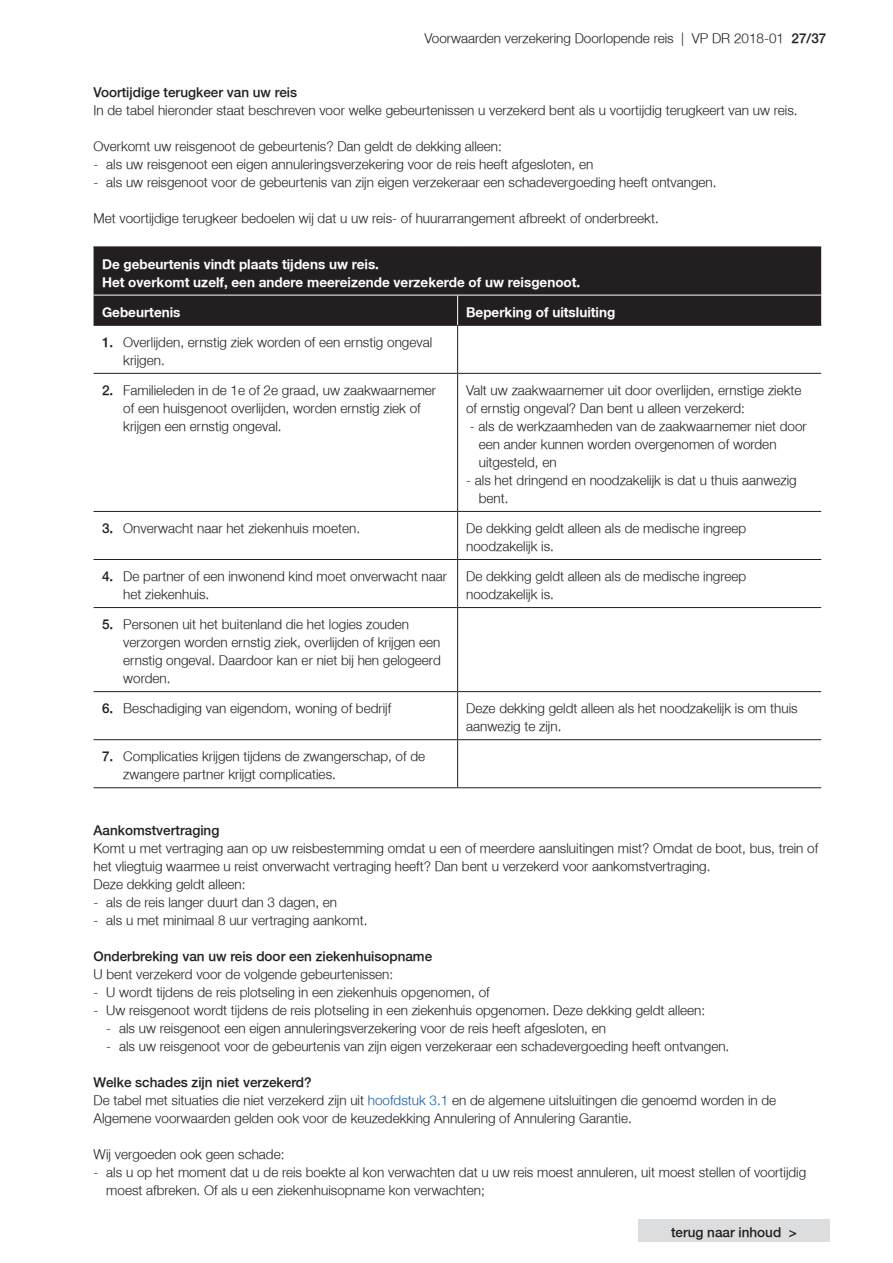
<style>
.page{position:relative;width:893px;height:1263px;background:#fff}
.page>*{position:absolute;margin:0;border:0;box-sizing:border-box;transform-origin:0 0}
.t1{font:300 13.5px/18px "Fortis Helvetica";color:#231f20}
.t2{font:700 13.5px/18px "Fortis Helvetica";color:#fff}
.t3{font:300 13.5px "Fortis Helvetica";color:#231f20}
.s1{font-style:inherit}
.s2{color:#175d9e}
</style>
<div class="page">
<div style="left:638px;top:1219px;width:192px;height:23px;background:#dcdddf"></div>
<div style="left:94px;top:248px;width:727px;height:77px;background:#231f20"></div>
<hr style="left:94px;top:247px;width:364px;height:1px;background:#231f20">
<hr style="left:458px;top:247px;width:363px;height:1px;background:#231f20">
<hr style="left:94px;top:325px;width:364px;height:1px;background:#231f20">
<hr style="left:458px;top:325px;width:363px;height:1px;background:#231f20">
<hr style="left:457px;top:326px;width:1px;height:47px;background:#231f20">
<hr style="left:94px;top:373px;width:364px;height:1px;background:#231f20">
<hr style="left:458px;top:373px;width:363px;height:1px;background:#231f20">
<hr style="left:457px;top:374px;width:1px;height:137px;background:#231f20">
<hr style="left:94px;top:511px;width:364px;height:1px;background:#231f20">
<hr style="left:458px;top:511px;width:363px;height:1px;background:#231f20">
<hr style="left:457px;top:512px;width:1px;height:47px;background:#231f20">
<hr style="left:94px;top:559px;width:364px;height:1px;background:#231f20">
<hr style="left:458px;top:559px;width:363px;height:1px;background:#231f20">
<hr style="left:457px;top:560px;width:1px;height:47px;background:#231f20">
<hr style="left:94px;top:607px;width:364px;height:1px;background:#231f20">
<hr style="left:458px;top:607px;width:363px;height:1px;background:#231f20">
<hr style="left:457px;top:608px;width:1px;height:83px;background:#231f20">
<hr style="left:94px;top:691px;width:364px;height:1px;background:#231f20">
<hr style="left:458px;top:691px;width:363px;height:1px;background:#231f20">
<hr style="left:457px;top:692px;width:1px;height:47px;background:#231f20">
<hr style="left:94px;top:739px;width:364px;height:1px;background:#231f20">
<hr style="left:458px;top:739px;width:363px;height:1px;background:#231f20">
<hr style="left:457px;top:740px;width:1px;height:47px;background:#231f20">
<hr style="left:94px;top:787px;width:364px;height:1px;background:#231f20">
<hr style="left:458px;top:787px;width:363px;height:1px;background:#231f20">
<hr style="left:94px;top:295px;width:364px;height:1px;background:#fff">
<hr style="left:458px;top:295px;width:363px;height:1px;background:#fff">
<hr style="left:457px;top:295px;width:1px;height:30px;background:#fff">
<p class="t1" style="left:425px;top:29px;width:403px">Voorwaarden verzekering Doorlopende reis | VP DR 2018-01 <span class="s1">27/37</span></p>
<p class="t3" style="left:94px;top:84px;width:205px">Voortijdige terugkeer van uw reis</p>
<p class="t1" style="left:94px;top:101px;width:705px">In de tabel hieronder staat beschreven voor welke gebeurtenissen u verzekerd bent als u voortijdig terugkeert van uw reis.</p>
<p class="t1" style="left:94px;top:137px;width:410px">Overkomt uw reisgenoot de gebeurtenis? Dan geldt de dekking alleen:</p>
<p class="t1" style="left:94px;top:155px;width:501px">- als uw reisgenoot een eigen annuleringsverzekering voor de reis heeft afgesloten, en</p>
<p class="t1" style="left:94px;top:173px;width:624px">- als uw reisgenoot voor de gebeurtenis van zijn eigen verzekeraar een schadevergoeding heeft ontvangen.</p>
<p class="t1" style="left:94px;top:209px;width:567px">Met voortijdige terugkeer bedoelen wij dat u uw reis- of huurarrangement afbreekt of onderbreekt.</p>
<p class="t2" style="left:102px;top:255px;width:480px">De gebeurtenis vindt plaats tijdens uw reis.<br>Het overkomt uzelf, een andere meereizende verzekerde of uw reisgenoot.</p>
<p class="t2" style="left:102px;top:304px;width:80px">Gebeurtenis</p>
<p class="t2" style="left:466px;top:304px;width:151px">Beperking of uitsluiting</p>
<p class="t1" style="left:123px;top:333px;width:310px;text-indent:-21px"><span class="s1">1.</span> Overlijden, ernstig ziek worden of een ernstig ongeval krijgen.</p>
<p class="t1" style="left:123px;top:381px;width:314px;text-indent:-21px"><span class="s1">2.</span> Familieleden in de 1e of 2e graad, uw zaakwaarnemer of een huisgenoot overlijden, worden ernstig ziek of krijgen een ernstig ongeval.</p>
<p class="t1" style="left:466px;top:381px;width:337px">Valt uw zaakwaarnemer uit door overlijden, ernstige ziekte of ernstig ongeval? Dan bent u alleen verzekerd:</p>
<p class="t1" style="left:479px;top:417px;width:329px;text-indent:-9px">- als de werkzaamheden van de zaakwaarnemer niet door een ander kunnen worden overgenomen of worden uitgesteld, en</p>
<p class="t1" style="left:479px;top:471px;width:319px;text-indent:-13px">- als het dringend en noodzakelijk is dat u thuis aanwezig bent.</p>
<p class="t1" style="left:102px;top:519px;width:260px"><span class="s1">3.</span> Onverwacht naar het ziekenhuis moeten.</p>
<p class="t1" style="left:466px;top:519px;width:282px">De dekking geldt alleen als de medische ingreep noodzakelijk is.</p>
<p class="t1" style="left:123px;top:567px;width:325px;text-indent:-21px"><span class="s1">4.</span> De partner of een inwonend kind moet onverwacht naar het ziekenhuis.</p>
<p class="t1" style="left:466px;top:567px;width:282px">De dekking geldt alleen als de medische ingreep noodzakelijk is.</p>
<p class="t1" style="left:123px;top:615px;width:319px;text-indent:-21px"><span class="s1">5.</span> Personen uit het buitenland die het logies zouden verzorgen worden ernstig ziek, overlijden of krijgen een ernstig ongeval. Daardoor kan er niet bij hen gelogeerd worden.</p>
<p class="t1" style="left:102px;top:699px;width:291px"><span class="s1">6.</span> Beschadiging van eigendom, woning of bedrijf</p>
<p class="t1" style="left:466px;top:699px;width:333px">Deze dekking geldt alleen als het noodzakelijk is om thuis aanwezig te zijn.</p>
<p class="t1" style="left:123px;top:748px;width:303px;text-indent:-21px"><span class="s1">7.</span> Complicaties krijgen tijdens de zwangerschap, of de zwangere partner krijgt complicaties.</p>
<p class="t3" style="left:94px;top:822px;width:127px">Aankomstvertraging</p>
<p class="t1" style="left:94px;top:839px;width:726px">Komt u met vertraging aan op uw reisbestemming omdat u een of meerdere aansluitingen mist? Omdat de boot, bus, trein of het vliegtuig waarmee u reist onverwacht vertraging heeft? Dan bent u verzekerd voor aankomstvertraging.<br>Deze dekking geldt alleen:</p>
<p class="t1" style="left:94px;top:893px;width:245px">- als de reis langer duurt dan 3 dagen, en</p>
<p class="t1" style="left:94px;top:911px;width:276px">- als u met minimaal 8 uur vertraging aankomt.</p>
<p class="t3" style="left:94px;top:948px;width:340px">Onderbreking van uw reis door een ziekenhuisopname</p>
<p class="t1" style="left:94px;top:965px;width:301px">U bent verzekerd voor de volgende gebeurtenissen:</p>
<p class="t1" style="left:94px;top:983px;width:398px">- U wordt tijdens de reis plotseling in een ziekenhuis opgenomen, of</p>
<p class="t1" style="left:94px;top:1001px;width:613px">- Uw reisgenoot wordt tijdens de reis plotseling in een ziekenhuis opgenomen. Deze dekking geldt alleen:</p>
<p class="t1" style="left:106px;top:1019px;width:501px">- als uw reisgenoot een eigen annuleringsverzekering voor de reis heeft afgesloten, en</p>
<p class="t1" style="left:106px;top:1037px;width:624px">- als uw reisgenoot voor de gebeurtenis van zijn eigen verzekeraar een schadevergoeding heeft ontvangen.</p>
<p class="t1" style="left:94px;top:1073px;width:684px"><span class="s1">Welke schades zijn niet verzekerd?<br></span>De tabel met situaties die niet verzekerd zijn uit <span class="s2">hoofdstuk 3.1</span> en de algemene uitsluitingen die genoemd worden in de<br>Algemene voorwaarden gelden ook voor de keuzedekking Annulering of Annulering Garantie.</p>
<p class="t1" style="left:94px;top:1145px;width:192px">Wij vergoeden ook geen schade:</p>
<p class="t1" style="left:106px;top:1163px;width:701px;text-indent:-13px">- als u op het moment dat u de reis boekte al kon verwachten dat u uw reis moest annuleren, uit moest stellen of voortijdig moest afbreken. Of als u een ziekenhuisopname kon verwachten;</p>
<p class="t3" style="left:671px;top:1224px;width:127px">terug naar inhoud &gt;</p>
</div>
